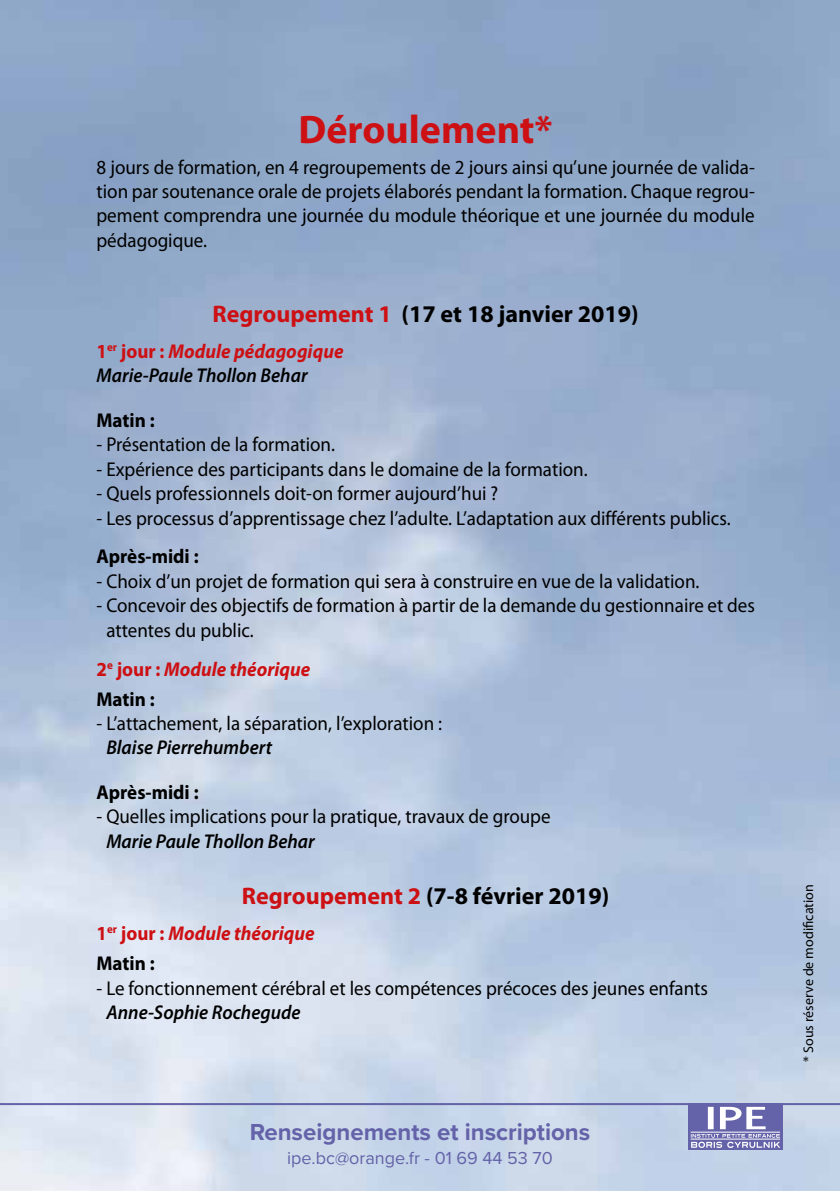
<style>
.page{position:relative;width:840px;height:1191px;background:#fff}
.page>*{position:absolute;margin:0;border:0;box-sizing:border-box;transform-origin:0 0}
.t1{font:700 40px "Myriad Pro";color:#cd1013}
.t2{font:700 24px "Myriad Pro";color:#000}
.t3{font:700 24px "Proxima Nova";color:#6462a8}
.t4{font:20px/24.4px "Myriad Pro";color:#000;text-align:justify;scale:.95 1}
.t5{font:italic 600 20px/24.4px "Myriad Pro";color:#000;scale:.95 1}
.t6{font:italic 700 20px/30px "Myriad Pro";color:#cd1013;scale:.95 1}
.t7{font:700 20px "Myriad Pro";color:#000;scale:.95 1}
.t8{font:18px "Proxima Nova";color:#6462a8}
.t9{font:14px "Myriad Pro";color:#000}
.s1{color:#cd1013}
.s2{font-weight:700;font-style:normal;color:#cd1013}
.s3{font-weight:700;color:#cd1013}
.s4{font-style:normal}
.s5{font-style:normal;color:#000}
</style>
<div class="page">
<img style="left:0;top:0;width:839px;height:1191px">
<hr style="left:0;top:1103px;width:839px;height:2px;background:#6462a8">
<div style="left:687px;top:1103px;width:95px;height:47px;background:#6462a8"></div>
<svg style="left:690px;top:1106px;width:89px;height:42px"></svg>
<hr style="left:690px;top:1131px;width:89px;height:1px;background:#fff">
<hr style="left:690px;top:1138px;width:89px;height:1px;background:#fff">
<h1 class="t1" style="left:298px;top:104px;width:255px">Déroulement*</h1>
<p class="t4" style="left:96px;top:154px;width:694px">8 jours de formation, en 4 regroupements de 2 jours ainsi qu’une journée de valida&shy;tion par soutenance orale de projets élaborés pendant la formation. Chaque regrou&shy;pement comprendra une journée du module théorique et une journée du module pédagogique.</p>
<p class="t2" style="left:212px;top:298px;width:427px"><span class="s1">Regroupement 1</span> (17 et 18 janvier 2019)</p>
<p class="t5" style="left:96px;top:338px;width:261px"><span class="s2">1</span><sup>er</sup> <span class="s2">jour :</span> <span class="s3">Module pédagogique<br></span>Marie-Paule Thollon Behar</p>
<p class="t7" style="left:96px;top:407px;width:63px">Matin :</p>
<p class="t4" style="left:96px;top:432px;width:252px">- Présentation de la formation.</p>
<p class="t4" style="left:96px;top:456px;width:518px">- Expérience des participants dans le domaine de la formation.</p>
<p class="t4" style="left:96px;top:481px;width:424px">- Quels professionnels doit-on former aujourd’hui ?</p>
<p class="t4" style="left:96px;top:505px;width:668px">- Les processus d’apprentissage chez l’adulte. L’adaptation aux différents publics.</p>
<p class="t7" style="left:96px;top:543px;width:109px">Après-midi :</p>
<p class="t4" style="left:96px;top:568px;width:636px">- Choix d’un projet de formation qui sera à construire en vue de la validation.</p>
<p class="t4" style="left:106px;top:593px;width:683px;text-indent:-10px">- Concevoir des objectifs de formation à partir de la demande du gestionnaire et des attentes du public.</p>
<p class="t6" style="left:96px;top:653px;width:226px"><span class="s4">2</span><sup>e</sup> <span class="s4">jour :</span> Module théorique<br><span class="s5">Matin :</span></p>
<p class="t4" style="left:96px;top:711px;width:365px">- L’attachement, la séparation, l’exploration :</p>
<p class="t5" style="left:106px;top:735px;width:176px">Blaise Pierrehumbert</p>
<p class="t7" style="left:96px;top:779px;width:109px">Après-midi :</p>
<p class="t4" style="left:96px;top:804px;width:479px">- Quelles implications pour la pratique, travaux de groupe</p>
<p class="t5" style="left:106px;top:828px;width:221px">Marie Paule Thollon Behar</p>
<p class="t2" style="left:242px;top:880px;width:368px"><span class="s1">Regroupement 2</span> (7-8 février 2019)</p>
<p class="t6" style="left:96px;top:917px;width:231px"><span class="s4">1</span><sup>er</sup> <span class="s4">jour :</span> Module théorique<br><span class="s5">Matin :</span></p>
<p class="t4" style="left:96px;top:975px;width:645px">- Le fonctionnement cérébral et les compétences précoces des jeunes enfants</p>
<p class="t5" style="left:106px;top:999px;width:206px">Anne-Sophie Rochegude</p>
<p class="t3" style="left:249px;top:1114px;width:342px">Renseignements et inscriptions</p>
<p class="t8" style="left:287px;top:1144px;width:267px">ipe.bc@orange.fr - 01 69 44 53 70</p>
<p class="t9" style="left:799px;top:1061px;width:179px;rotate:-90deg">* Sous réserve de modification</p>
</div>
